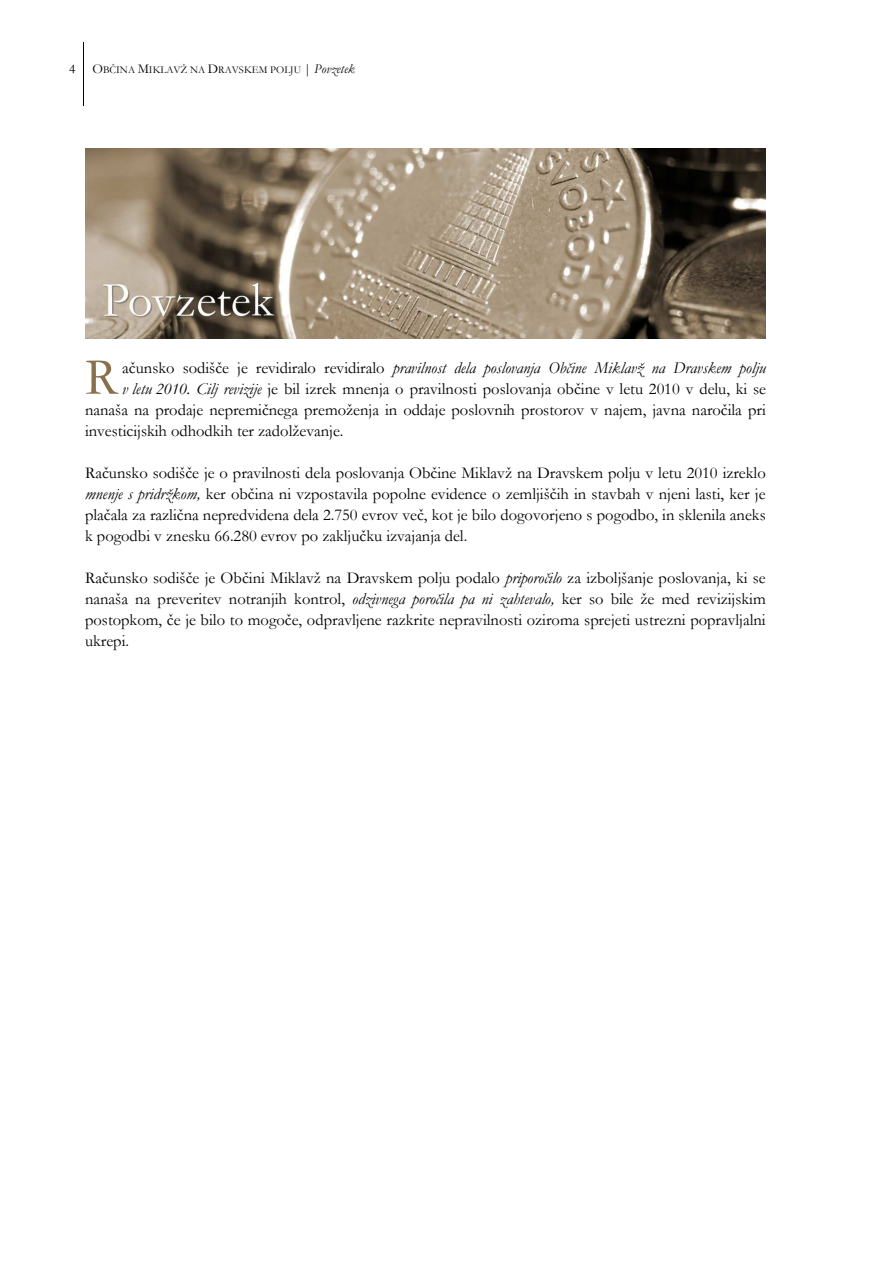
<style>
.page{position:relative;width:893px;height:1263px;background:#fff}
.page>*{position:absolute;margin:0;border:0;box-sizing:border-box;transform-origin:0 0}
.t1{font:52.5px "Garamond";color:#88704c}
.t2{font:16.5px/21px "Garamond";color:#000;text-align:justify}
.t3{font:italic 16.5px "Garamond";color:#000}
.t4{font:13.5px "Garamond";color:#000}
.t5{font:10.5px "Garamond";letter-spacing:.005em;color:#000}
.s1{font-size:13.5px}
.s2{font-style:italic;font-size:13.5px}
.s3{font-style:normal}
.s4{font-style:italic}
</style>
<div class="page">
<hr style="left:84px;top:42px;width:1px;height:64px;background:#000">
<img style="left:85px;top:149px;width:680px;height:189px">
<p class="t4" style="left:69px;top:64px;width:8px">4</p>
<p class="t5" style="left:92px;top:66px;width:264px"><span class="s1">O</span>BČINA <span class="s1">M</span>IKLAVŽ NA <span class="s1">D</span>RAVSKEM POLJU <span class="s1">|</span> <span class="s2">Povzetek</span></p>
<h1 class="t1" style="left:85px;top:357px;width:34px">R</h1>
<p class="t3" style="left:122px;top:361px;width:645px"><span class="s3">ačunsko sodišče je revidiralo revidiralo</span> pravilnost dela poslovanja Občine Miklavž na Dravskem polju</p>
<p class="t2" style="left:122px;top:380px;width:645px"><span class="s4">v letu 2010. Cilj revizije</span> je bil izrek mnenja o pravilnosti poslovanja občine v letu 2010 v delu, ki se</p>
<p class="t2" style="left:85px;top:401px;width:682px">nanaša na prodaje nepremičnega premoženja in oddaje poslovnih prostorov v najem, javna naročila pri</p>
<p class="t2" style="left:85px;top:422px;width:260px">investicijskih odhodkih ter zadolževanje.</p>
<p class="t2" style="left:85px;top:464px;width:682px">Računsko sodišče je o pravilnosti dela poslovanja Občine Miklavž na Dravskem polju v letu 2010 izreklo <span class="s4">mnenje s pridržkom,</span> ker občina ni vzpostavila popolne evidence o zemljiščih in stavbah v njeni lasti, ker je plačala za različna nepredvidena dela 2.750 evrov več, kot je bilo dogovorjeno s pogodbo, in sklenila aneks k pogodbi v znesku 66.280 evrov po zaključku izvajanja del.</p>
<p class="t2" style="left:85px;top:569px;width:682px">Računsko sodišče je Občini Miklavž na Dravskem polju podalo <span class="s4">priporočilo</span> za izboljšanje poslovanja, ki se nanaša na preveritev notranjih kontrol, <span class="s4">odzivnega poročila pa ni zahtevalo,</span> ker so bile že med revizijskim postopkom, če je bilo to mogoče, odpravljene razkrite nepravilnosti oziroma sprejeti ustrezni popravljalni ukrepi.</p>
</div>
